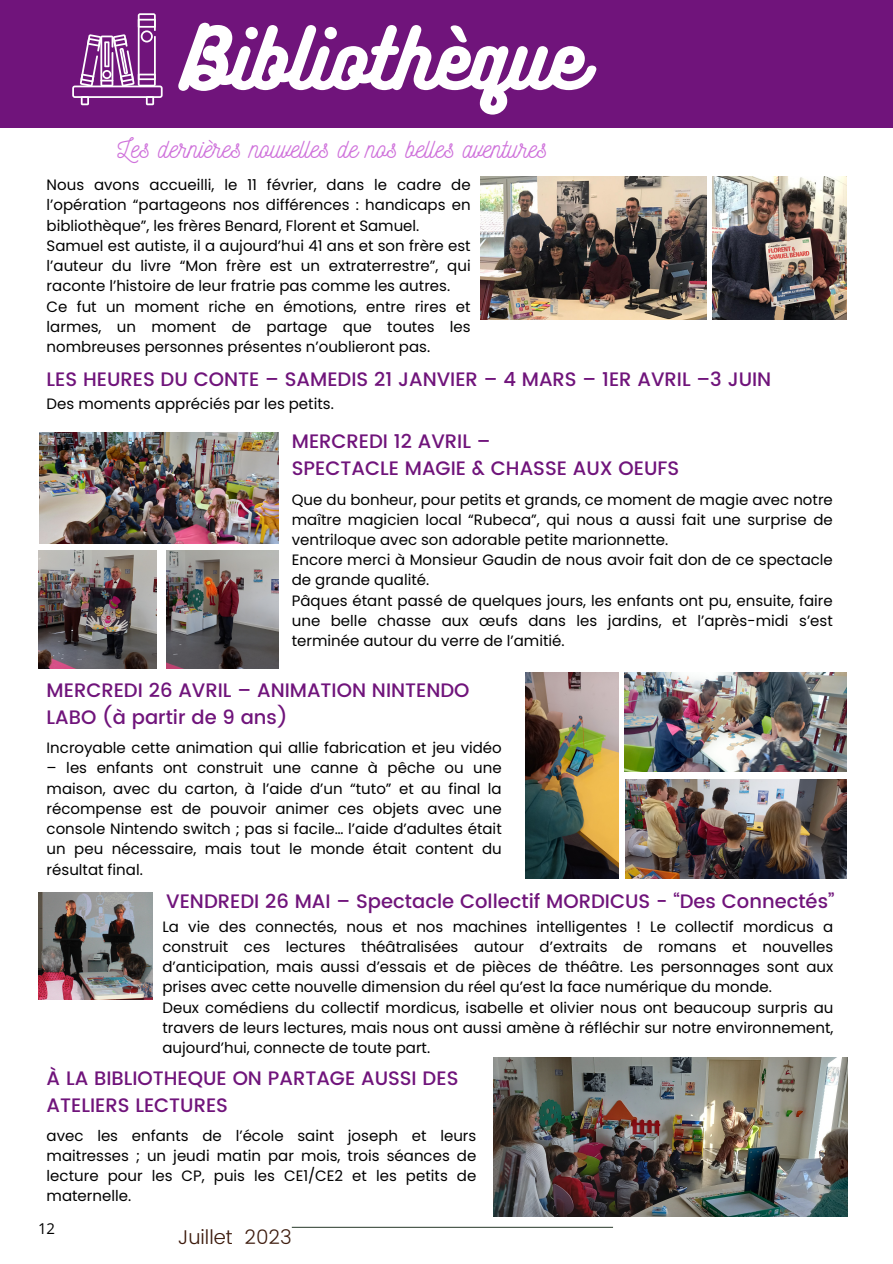
<style>
.page{position:relative;width:893px;height:1264px;background:#fff}
.page>*{position:absolute;margin:0;border:0;box-sizing:border-box;transform-origin:0 0}
.t1{font:75px "Bukhari Script";color:#fff}
.t2{font:27px "Nickainley";color:#cf72db}
.t3{font:300 19.95px "Poppins";color:#3c1a0c}
.t4{font:500 19.5px/27px "Poppins";color:#70147b}
.t5{font:15px/20.2px "Poppins";color:#000;text-align:justify}
.t6{font:15px "Open Sans";color:#000}
</style>
<div class="page">
<img style="left:480px;top:177px;width:226px;height:143px">
<div style="left:0;top:0;width:892px;height:128px;background:#70147b"></div>
<hr style="left:292px;top:1226px;width:321px;height:1px;background:#3e4e40">
<svg style="left:72px;top:13px;width:90px;height:92px"></svg>
<img style="left:712px;top:177px;width:134px;height:143px">
<img style="left:40px;top:432px;width:238px;height:112px">
<img style="left:38px;top:550px;width:119px;height:119px">
<img style="left:166px;top:550px;width:112px;height:119px">
<img style="left:624px;top:672px;width:222px;height:100px">
<img style="left:525px;top:672px;width:93px;height:206px">
<img style="left:625px;top:779px;width:221px;height:100px">
<img style="left:493px;top:1057px;width:354px;height:159px">
<img style="left:38px;top:892px;width:115px;height:108px">
<p class="t1" style="left:181px;top:10px;width:404px">Bibliothèque</p>
<p class="t2" style="left:117px;top:131px;width:432px">Les dernières nouvelles de nos belles aventures</p>
<p class="t5" style="left:47px;top:175px;width:425px">Nous avons accueilli, le 11 février, dans le cadre de l’opération “partageons nos différences : handicaps en bibliothèque”, les frères Benard, Florent et Samuel.</p>
<p class="t5" style="left:47px;top:235px;width:425px">Samuel est autiste, il a aujourd’hui 41 ans et son frère est l’auteur du livre “Mon frère est un extraterrestre”, qui raconte l’histoire de leur fratrie pas comme les autres.</p>
<p class="t5" style="left:47px;top:296px;width:425px">Ce fut un moment riche en émotions, entre rires et larmes, un moment de partage que toutes les nombreuses personnes présentes n’oublieront pas.</p>
<p class="t4" style="left:47px;top:365px;width:726px">LES HEURES DU CONTE – SAMEDIS 21 JANVIER – 4 MARS – 1ER AVRIL –3 JUIN</p>
<p class="t5" style="left:47px;top:394px;width:289px">Des moments appréciés par les petits.</p>
<p class="t4" style="left:292px;top:428px;width:200px">MERCREDI 12 AVRIL –</p>
<p class="t4" style="left:292px;top:455px;width:389px">SPECTACLE MAGIE &amp; CHASSE AUX OEUFS</p>
<p class="t5" style="left:292px;top:489px;width:542px">Que du bonheur, pour petits et grands, ce moment de magie avec notre maître magicien local “Rubeca”, qui nous a aussi fait une surprise de ventriloque avec son adorable petite marionnette.</p>
<p class="t5" style="left:292px;top:550px;width:542px">Encore merci à Monsieur Gaudin de nous avoir fait don de ce spectacle de grande qualité.</p>
<p class="t5" style="left:292px;top:590px;width:542px">Pâques étant passé de quelques jours, les enfants ont pu, ensuite, faire une belle chasse aux œufs dans les jardins, et l’après-midi s’est terminée autour du verre de l’amitié.</p>
<p class="t4" style="left:47px;top:676px;width:424px">MERCREDI 26 AVRIL – ANIMATION NINTENDO<br>LABO (à partir de 9 ans)</p>
<p class="t5" style="left:47px;top:737px;width:456px">Incroyable cette animation qui allie fabrication et jeu vidéo</p>
<p class="t5" style="left:47px;top:758px;width:456px">– les enfants ont construit une canne à pêche ou une maison, avec du carton, à l’aide d’un “tuto” et au final la récompense est de pouvoir animer ces objets avec une console Nintendo switch ; pas si facile… l’aide d’adultes était un peu nécessaire, mais tout le monde était content du résultat final.</p>
<p class="t4" style="left:166px;top:887px;width:669px">VENDREDI 26 MAI – Spectacle Collectif MORDICUS - “Des Connectés”</p>
<p class="t5" style="left:162px;top:916px;width:672px">La vie des connectés, nous et nos machines intelligentes ! Le collectif mordicus a construit ces lectures théâtralisées autour d’extraits de romans et nouvelles d’anticipation, mais aussi d’essais et de pièces de théâtre. Les personnages sont aux prises avec cette nouvelle dimension du réel qu’est la face numérique du monde.</p>
<p class="t5" style="left:162px;top:997px;width:672px">Deux comédiens du collectif mordicus, isabelle et olivier nous ont beaucoup surpris au travers de leurs lectures, mais nous ont aussi amène à réfléchir sur notre environnement, aujourd’hui, connecte de toute part.</p>
<p class="t4" style="left:47px;top:1065px;width:413px">À LA BIBLIOTHEQUE ON PARTAGE AUSSI DES<br>ATELIERS LECTURES</p>
<p class="t5" style="left:47px;top:1125px;width:431px">avec les enfants de l’école saint joseph et leurs maitresses ; un jeudi matin par mois, trois séances de lecture pour les CP, puis les CE1/CE2 et les petits de maternelle.</p>
<p class="t6" style="left:38px;top:1217px;width:19px">12</p>
<p class="t3" style="left:178px;top:1225px;width:116px">Juillet 2023</p>
</div>
